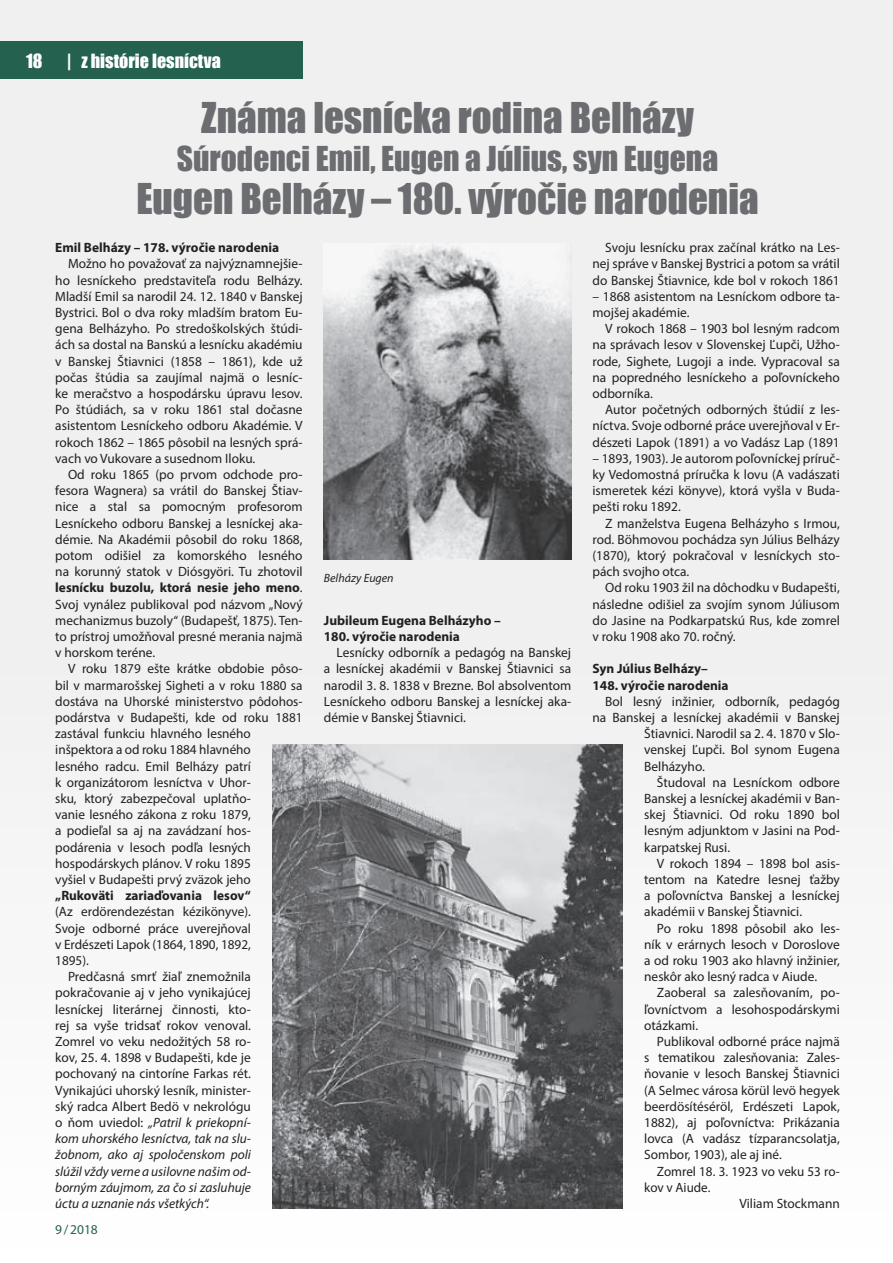
<style>
.page{position:relative;width:893px;height:1263px;background:#fff}
.page>*{position:absolute;margin:0;border:0;box-sizing:border-box;transform-origin:0 0}
.nadpis-30b{font:39px "Impact";color:#6c6d70}
.nadpis-30b-2{font:31.5px "Impact";color:#6c6d70}
.t1{font:18px "Impact";color:#fff}
.body-text-9b{font:13.5px/16.2px "Myriad Pro";color:#231f20;text-align:justify}
.body-text-9b-2{font:700 13.5px/16.2px "Myriad Pro";color:#231f20}
.body-text-9b-autor{font:13.5px "Myriad Pro";color:#231f20}
.t2{font:13.5px "Myriad Pro";color:#25614f}
.popisok-obrazok{font:italic 12px "Myriad Pro";color:#231f20}
.s1{font-weight:700}
.s2{font-style:italic}
</style>
<div class="page">
<div style="left:0;top:0;width:893px;height:1263px;background:linear-gradient(to right,#f3f3f3,#f3f2f3)"></div>
<img style="left:324px;top:244px;width:247px;height:315px">
<img style="left:272px;top:744px;width:351px;height:464px">
<div style="left:0;top:41px;width:303px;height:38px;background:#25614f"></div>
<p class="t1" style="left:26px;top:47px;width:18px">18</p>
<p class="t1" style="left:67px;top:47px;width:155px">| z histórie lesníctva</p>
<p class="nadpis-30b" style="left:201px;top:87px;width:494px">Známa lesnícka rodina Belházy</p>
<p class="nadpis-30b-2" style="left:177px;top:134px;width:543px">Súrodenci Emil, Eugen a Július, syn Eugena</p>
<p class="nadpis-30b" style="left:136px;top:169px;width:624px">Eugen Belházy – 180. výročie narodenia</p>
<p class="body-text-9b-2" style="left:55px;top:239px;width:226px">Emil Belházy – 178. výročie narodenia</p>
<p class="body-text-9b" style="left:55px;top:255px;width:249px;text-indent:13px">Možno ho považovať za najvýznamnejšie&shy;ho lesníckeho predstaviteľa rodu Belházy.<br>Mladší Emil sa narodil 24. 12. 1840 v Banskej Bystrici. Bol o dva roky mladším bratom Eu&shy;gena Belházyho. Po stredoškolských štúdi&shy;ách sa dostal na Banskú a lesnícku akadémiu v Banskej Štiavnici (1858 – 1861), kde už počas štúdia sa zaujímal najmä o lesníc&shy;ke meračstvo a hospodársku úpravu lesov.<br>Po štúdiách, sa v roku 1861 stal dočasne asistentom Lesníckeho odboru Akadémie. V rokoch 1862 – 1865 pôsobil na lesných sprá&shy;vach vo Vukovare a susednom Iloku.</p>
<p class="body-text-9b" style="left:55px;top:466px;width:249px;text-indent:13px">Od roku 1865 (po prvom odchode pro&shy;fesora Wagnera) sa vrátil do Banskej Štiav&shy;nice a stal sa pomocným profesorom Lesníckeho odboru Banskej a lesníckej aka&shy;démie. Na Akadémii pôsobil do roku 1868, potom odišiel za komorského lesného na korunný statok v Diósgyöri. Tu zhotovil <span class="s1">lesnícku buzolu, ktorá nesie jeho meno</span>.<br>Svoj vynález publikoval pod názvom „Nový mechanizmus buzoly“ (Budapešť, 1875). Ten&shy;to prístroj umožňoval presné merania najmä v horskom teréne.</p>
<p class="body-text-9b" style="left:55px;top:660px;width:249px;text-align:left;text-indent:13px">V roku 1879 ešte krátke obdobie pôso&shy;bil v marmarošskej Sigheti a v roku 1880 sa dostáva na Uhorské ministerstvo pôdohos&shy;podárstva v Budapešti, kde od roku 1881 zastával funkciu hlavného lesného inšpektora a od roku 1884 hlavného<br>lesného radcu. Emil Belházy patrí<br>k organizátorom lesníctva v Uhor-<br>sku, ktorý zabezpečoval uplatňo-<br>vanie lesného zákona z roku 1879,<br>a podieľal sa aj na zavádzaní hos&shy;podárenia v lesoch podľa lesných hospodárskych plánov. V roku 1895<br>vyšiel v Budapešti prvý zväzok jeho <span class="s1">„Rukoväti zariaďovania lesov“<br></span>(Az erdörendezéstan kézikönyve).<br>Svoje odborné práce uverejňoval<br>v Erdészeti Lapok (1864, 1890, 1892,<br>1895).</p>
<p class="body-text-9b" style="left:55px;top:968px;width:197px;text-indent:13px">Predčasná smrť žiaľ znemožnila pokračovanie aj v jeho vynikajúcej lesníckej literárnej činnosti, kto&shy;rej sa vyše tridsať rokov venoval.<br>Zomrel vo veku nedožitých 58 ro&shy;kov, 25. 4. 1898 v Budapešti, kde je pochovaný na cintoríne Farkas rét.<br>Vynikajúci uhorský lesník, minister&shy;ský radca Albert Bedö v nekrológu o ňom uviedol: <span class="s2">„Patril k priekopní&shy;kom uhorského lesníctva, tak na slu&shy;žobnom, ako aj spoločenskom poli slúžil vždy verne a usilovne našim od&shy;borným záujmom, za čo si zasluhuje úctu a uznanie nás všetkých“.</span></p>
<p class="t2" style="left:55px;top:1221px;width:44px">9/2018</p>
<p class="popisok-obrazok" style="left:324px;top:570px;width:71px">Belházy Eugen</p>
<p class="body-text-9b-2" style="left:324px;top:612px;width:178px">Jubileum Eugena Belházyho –<br>180. výročie narodenia</p>
<p class="body-text-9b" style="left:324px;top:644px;width:249px;text-indent:13px">Lesnícky odborník a pedagóg na Banskej a lesníckej akadémii v Banskej Štiavnici sa narodil 3. 8. 1838 v Brezne. Bol absolventom Lesníckeho odboru Banskej a lesníckej aka&shy;démie v Banskej Štiavnici.</p>
<p class="body-text-9b" style="left:592px;top:239px;width:249px;text-indent:13px">Svoju lesnícku prax začínal krátko na Les&shy;nej správe v Banskej Bystrici a potom sa vrátil do Banskej Štiavnice, kde bol v rokoch 1861</p>
<p class="body-text-9b" style="left:592px;top:288px;width:249px">– 1868 asistentom na Lesníckom odbore ta&shy;mojšej akadémie.</p>
<p class="body-text-9b" style="left:592px;top:320px;width:249px;text-indent:13px">V rokoch 1868 – 1903 bol lesným radcom na správach lesov v Slovenskej Ľupči, Užho&shy;rode, Sighete, Lugoji a inde. Vypracoval sa na popredného lesníckeho a poľovníckeho odborníka.</p>
<p class="body-text-9b" style="left:592px;top:401px;width:249px;text-indent:13px">Autor početných odborných štúdií z les&shy;níctva. Svoje odborné práce uverejňoval v Er&shy;dészeti Lapok (1891) a vo Vadász Lap (1891</p>
<p class="body-text-9b" style="left:592px;top:450px;width:249px">– 1893, 1903). Je autorom poľovníckej príruč&shy;ky Vedomostná príručka k lovu (A vadászati ismeretek kézi könyve), ktorá vyšla v Buda&shy;pešti roku 1892.</p>
<p class="body-text-9b" style="left:592px;top:515px;width:249px;text-indent:13px">Z manželstva Eugena Belházyho s Irmou, rod. Böhmovou pochádza syn Július Belházy (1870), ktorý pokračoval v lesníckych sto&shy;pách svojho otca.</p>
<p class="body-text-9b" style="left:592px;top:579px;width:249px;text-indent:13px">Od roku 1903 žil na dôchodku v Budapešti, následne odišiel za svojím synom Júliusom do Jasine na Podkarpatskú Rus, kde zomrel v roku 1908 ako 70. ročný.</p>
<p class="body-text-9b-2" style="left:592px;top:660px;width:138px">Syn Július Belházy–<br>148. výročie narodenia</p>
<p class="body-text-9b" style="left:605px;top:693px;width:236px">Bol lesný inžinier, odborník, pedagóg</p>
<p class="body-text-9b" style="left:592px;top:709px;width:249px">na Banskej a lesníckej akadémii v Banskej</p>
<p class="body-text-9b" style="left:644px;top:725px;width:197px">Štiavnici. Narodil sa 2. 4. 1870 v Slo-</p>
<p class="body-text-9b" style="left:644px;top:741px;width:197px">venskej Ľupči. Bol synom Eugena</p>
<p class="body-text-9b" style="left:644px;top:758px;width:62px">Belházyho.</p>
<p class="body-text-9b" style="left:644px;top:774px;width:197px;text-indent:13px">Študoval na Lesníckom odbore Banskej a lesníckej akadémii v Ban&shy;skej Štiavnici. Od roku 1890 bol lesným adjunktom v Jasini na Pod&shy;karpatskej Rusi.</p>
<p class="body-text-9b" style="left:644px;top:855px;width:197px;text-indent:13px">V rokoch 1894 – 1898 bol asis&shy;tentom na Katedre lesnej ťažby a poľovníctva Banskej a lesníckej akadémii v Banskej Štiavnici.</p>
<p class="body-text-9b" style="left:644px;top:920px;width:197px;text-indent:13px">Po roku 1898 pôsobil ako les&shy;ník v erárnych lesoch v Doroslove a od roku 1903 ako hlavný inžinier, neskôr ako lesný radca v Aiude.</p>
<p class="body-text-9b" style="left:644px;top:984px;width:197px;text-indent:13px">Zaoberal sa zalesňovaním, po&shy;ľovníctvom a lesohospodárskymi otázkami.</p>
<p class="body-text-9b" style="left:644px;top:1033px;width:197px;text-indent:13px">Publikoval odborné práce najmä s tematikou zalesňovania: Zales&shy;ňovanie v lesoch Banskej Štiavnici (A Selmec városa körül levö hegyek beerdösítéséröl, Erdészeti Lapok, 1882), aj poľovníctva: Prikázania lovca (A vadász tízparancsolatja, Sombor, 1903), ale aj iné.</p>
<p class="body-text-9b" style="left:644px;top:1163px;width:197px;text-indent:13px">Zomrel 18. 3. 1923 vo veku 53 ro&shy;kov v Aiude.</p>
<p class="body-text-9b-autor" style="left:740px;top:1195px;width:102px">Viliam Stockmann</p>
</div>
